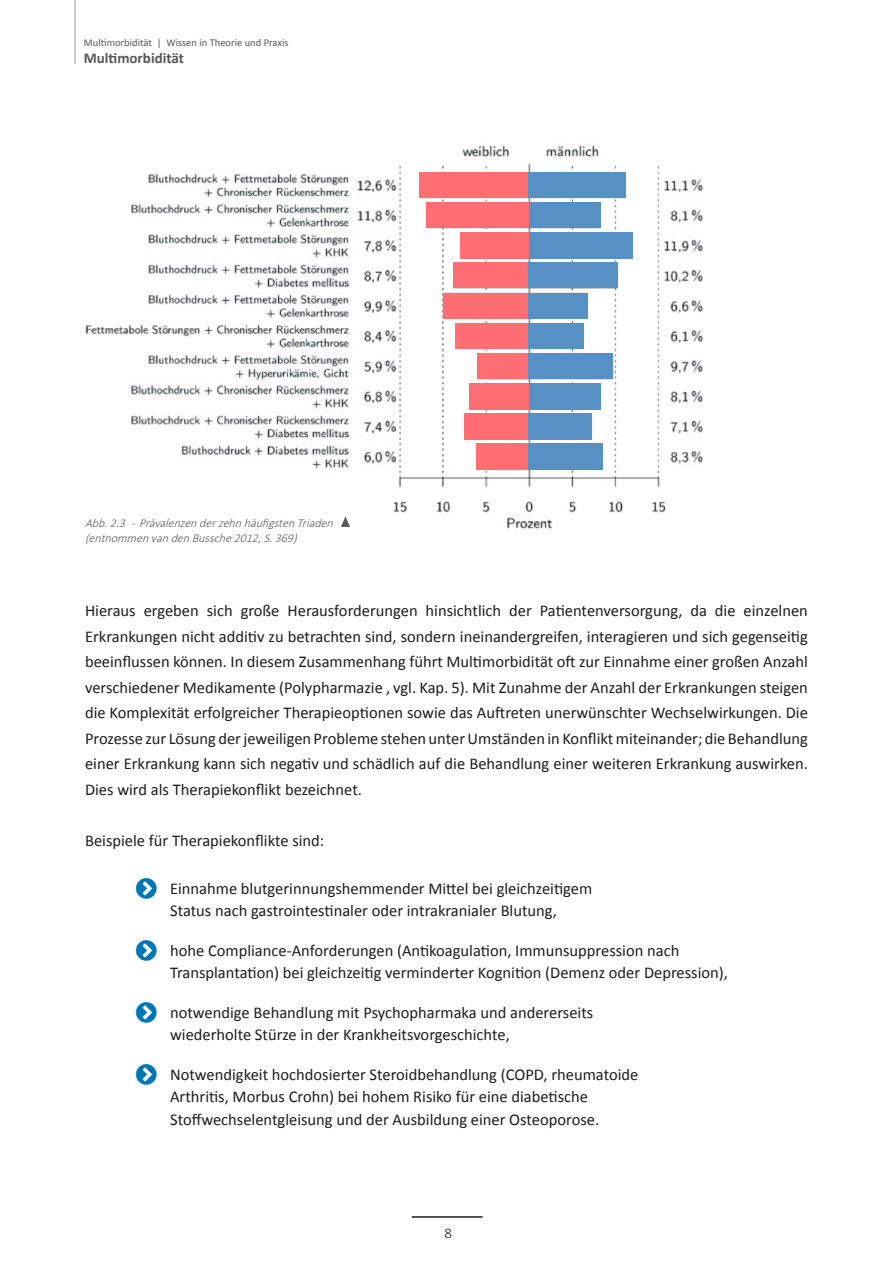
<style>
.page{position:relative;width:893px;height:1263px;background:#fff}
.page>*{position:absolute;margin:0;border:0;box-sizing:border-box;transform-origin:0 0}
.P__Base__--2{font:16.5px/25.5px "Calibri";color:#1d1d1b}
.t1{font:700 15px "Calibri";color:#575756}
.t2{font:300 15px "Calibri";color:#1d1d1b}
.t3{font:italic 300 12px "Calibri";color:#575756}
.t4{font:10.5px "Calibri";color:#575756}
</style>
<div class="page">
<hr style="left:75px;top:0;width:1px;height:64px;background:#1d1d1b">
<hr style="left:412px;top:1216px;width:71px;height:2px;background:#1d1d1b">
<img style="left:85px;top:145px;width:618px;height:384px">
<div style="left:419px;top:172px;width:110px;height:26px;background:#fd6d71"></div>
<div style="left:529px;top:172px;width:97px;height:26px;background:#5690c4"></div>
<div style="left:426px;top:202px;width:103px;height:26px;background:#fd6d71"></div>
<div style="left:529px;top:202px;width:72px;height:26px;background:#5690c4"></div>
<div style="left:453px;top:262px;width:76px;height:26px;background:#fd6d71"></div>
<div style="left:529px;top:262px;width:89px;height:26px;background:#5690c4"></div>
<div style="left:443px;top:293px;width:86px;height:26px;background:#fd6d71"></div>
<div style="left:529px;top:293px;width:59px;height:26px;background:#5690c4"></div>
<div style="left:455px;top:323px;width:74px;height:26px;background:#fd6d71"></div>
<div style="left:529px;top:323px;width:55px;height:26px;background:#5690c4"></div>
<div style="left:477px;top:353px;width:52px;height:26px;background:#fd6d71"></div>
<div style="left:529px;top:353px;width:84px;height:26px;background:#5690c4"></div>
<div style="left:469px;top:383px;width:60px;height:26px;background:#fd6d71"></div>
<div style="left:529px;top:383px;width:72px;height:26px;background:#5690c4"></div>
<div style="left:464px;top:413px;width:65px;height:26px;background:#fd6d71"></div>
<div style="left:529px;top:413px;width:63px;height:26px;background:#5690c4"></div>
<div style="left:476px;top:443px;width:53px;height:26px;background:#fd6d71"></div>
<div style="left:529px;top:443px;width:74px;height:26px;background:#5690c4"></div>
<div style="left:460px;top:232px;width:69px;height:26px;background:#fd6d71"></div>
<div style="left:529px;top:232px;width:104px;height:26px;background:#5690c4"></div>
<svg style="left:341px;top:516px;width:9px;height:11px"></svg>
<p class="t4" style="left:84px;top:36px;width:206px">Multimorbidität | Wissen in Theorie und Praxis</p>
<p class="t1" style="left:84px;top:49px;width:102px">Multimorbidität</p>
<p class="t3" style="left:85px;top:515px;width:253px">Abb.2.3 -PrävalenzenderzehnhäufigstenTriaden</p>
<p class="t3" style="left:85px;top:530px;width:217px">(entnommenvandenBussche2012,S.369)</p>
<p class="P__Base__--2" style="left:85px;top:597px;width:724px;text-align:justify">Hieraus ergeben sich große Herausforderungen hinsichtlich der Patientenversorgung, da die einzelnen Erkrankungen nicht additiv zu betrachten sind, sondern ineinandergreifen, interagieren und sich gegenseitig beeinflussen können. In diesem Zusammenhang führt Multimorbidität oft zur Einnahme einer großen Anzahl verschiedener Medikamente (Polypharmazie , vgl. Kap. 5). Mit Zunahme der Anzahl der Erkrankungen steigen die Komplexität erfolgreicher Therapieoptionen sowie das Auftreten unerwünschter Wechselwirkungen. Die Prozesse zur Lösung der jeweiligen Probleme stehen unter Umständen in Konflikt miteinander; die Behandlung einer Erkrankung kann sich negativ und schädlich auf die Behandlung einer weiteren Erkrankung auswirken.<br>Dies wird als Therapiekonflikt bezeichnet.</p>
<p class="P__Base__--2" style="left:85px;top:827px;width:241px">Beispiele für Therapiekonflikte sind:</p>
<p class="P__Base__--2" style="left:170px;top:876px;width:424px;line-height:22.5px">Einnahme blutgerinnungshemmender Mittel bei gleichzeitigem<br>Status nach gastrointestinaler oder intrakranialer Blutung,</p>
<p class="P__Base__--2" style="left:170px;top:938px;width:559px;line-height:22.5px">hohe Compliance-Anforderungen (Antikoagulation, Immunsuppression nach<br>Transplantation) bei gleichzeitig verminderter Kognition (Demenz oder Depression),</p>
<p class="P__Base__--2" style="left:170px;top:1000px;width:425px;line-height:22.5px">notwendige Behandlung mit Psychopharmaka und andererseits wiederholte Stürze in der Krankheitsvorgeschichte,</p>
<p class="P__Base__--2" style="left:170px;top:1062px;width:470px;line-height:22.5px">Notwendigkeit hochdosierter Steroidbehandlung (COPD, rheumatoide<br>Arthritis, Morbus Crohn) bei hohem Risiko für eine diabetische<br>Stoffwechselentgleisung und der Ausbildung einer Osteoporose.</p>
<p class="t2" style="left:444px;top:1224px;width:9px">8</p>
</div>
